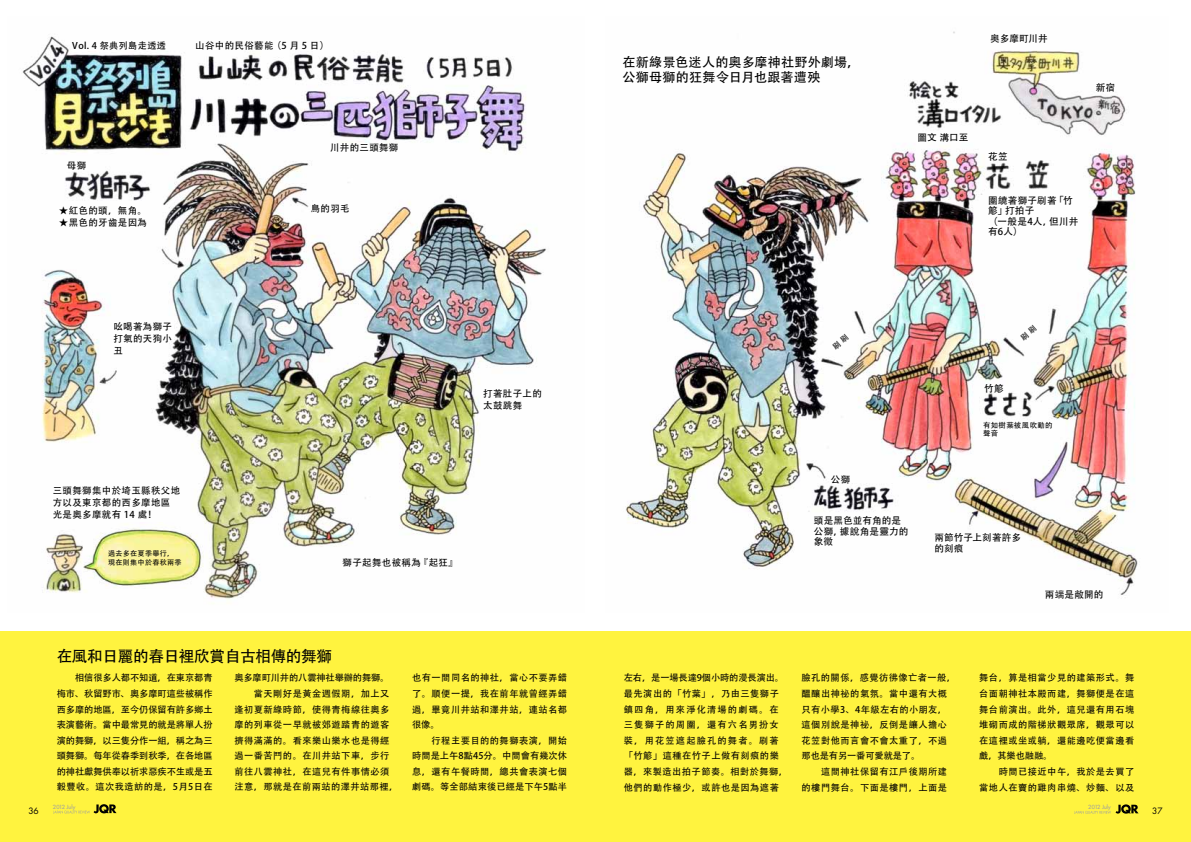
<style>
.page{position:relative;width:1191px;height:842px;background:#fff}
.page>*{position:absolute;margin:0;border:0;box-sizing:border-box;transform-origin:0 0}
.t1{font:15.6px "Adobe Heiti Std";letter-spacing:-.02em;color:#000}
.t2{font:13px/14.8px "Adobe Heiti Std";letter-spacing:.02em;color:#000}
.t3{font:9.6px/10.6px "Adobe Heiti Std";letter-spacing:.02em;color:#000}
.t4{font:9.4px/12px "Adobe Heiti Std";letter-spacing:.04em;color:#000}
.t5{font:9.2px/15.6px "Adobe Heiti Std";letter-spacing:.055em;color:#000}
.t6{font:8.5px "Futura Std";color:#000}
.t7{font:7.4px/8.2px "Adobe Heiti Std";letter-spacing:.045em;color:#000}
.t8{font:7.1px/9.1px "Adobe Heiti Std";letter-spacing:.04em;color:#000}
.t9{font:5.5px "Futura";color:#9fa0a0}
</style>
<div class="page">
<div style="left:0;top:631px;width:1191px;height:211px;background:#fff33f"></div>
<img style="left:22px;top:36px;width:524px;height:568px">
<img style="left:626px;top:31px;width:512px;height:564px">
<img style="left:84px;top:522px;width:120px;height:67px">
<svg style="left:1074px;top:804px;width:64px;height:10px"></svg>
<svg style="left:53px;top:804px;width:63px;height:9px"></svg>
<svg style="left:832px;top:334px;width:17px;height:16px"></svg>
<svg style="left:1020px;top:324px;width:17px;height:17px"></svg>
<p class="t5" style="left:72px;top:38px;width:95px">Vol. 4 祭典列島走透透</p>
<p class="t4" style="left:195px;top:40px;width:135px">山谷中的民俗藝能 （5 月 5 日）</p>
<p class="t4" style="left:67px;top:160px;width:21px">母獅</p>
<p class="t4" style="left:59px;top:205px;width:90px">★紅色的頭，無角。</p>
<p class="t4" style="left:59px;top:217px;width:90px">★黑色的牙齒是因為</p>
<p class="t4" style="left:330px;top:142px;width:70px">川井的三頭舞獅</p>
<p class="t4" style="left:311px;top:202px;width:40px">鳥的羽毛</p>
<p class="t4" style="left:113px;top:321px;width:60px;text-align:justify">吆喝著為獅子打氣的天狗小丑</p>
<p class="t4" style="left:53px;top:484px;width:129px">三頭舞獅集中於埼玉縣秩父地方以及東京都的西多摩地區光是奧多摩就有 14 處！</p>
<p class="t8" style="left:108px;top:548px;width:75px">過去多在夏季舉行，現在則集中於春秋兩季</p>
<p class="t4" style="left:483px;top:388px;width:60px">打著肚子上的太鼓跳舞</p>
<p class="t4" style="left:342px;top:557px;width:117px">獅子起舞也被稱為『起狂』</p>
<h1 class="t1" style="left:57px;top:647px;width:277px">在風和日麗的春日裡欣賞自古相傳的舞獅</h1>
<p class="t5" style="left:57px;top:670px;width:157px;text-align:justify">　　相信很多人都不知道，在東京都青梅市、秋留野市、奧多摩町這些被稱作西多摩的地區，至今仍保留有許多鄉土表演藝術。當中最常見的就是將單人扮演的舞獅，以三隻分作一組，稱之為三頭舞獅。每年從春季到秋季，在各地區的神社獻舞供奉以祈求惡疾不生或是五穀豐收。這次我造訪的是，5月5日在</p>
<p class="t5" style="left:234px;top:670px;width:166px">奧多摩町川井的八雲神社舉辦的舞獅。　　當天剛好是黃金週假期，加上又逢初夏新綠時節，使得青梅線往奧多摩的列車從一早就被郊遊踏青的遊客擠得滿滿的。看來樂山樂水也是得經過一番苦鬥的。在川井站下車，步行前往八雲神社，在這兒有件事情必須注意，那就是在前兩站的澤井站那裡，</p>
<p class="t5" style="left:412px;top:670px;width:157px">也有一間同名的神社，當心不要弄錯了。順便一提，我在前年就曾經弄錯過，畢竟川井站和澤井站，連站名都很像。<br>　　行程主要目的的舞獅表演，開始時間是上午8點45分。中間會有幾次休息，還有午餐時間，總共會表演七個劇碼。等全部結束後已經是下午5點半</p>
<h2 class="t2" style="left:622px;top:56px;width:239px">在新綠景色迷人的奧多摩神社野外劇場，公獅母獅的狂舞令日月也跟著遭殃</h2>
<p class="t3" style="left:917px;top:133px;width:52px">圖文 溝口至</p>
<p class="t3" style="left:990px;top:34px;width:59px">奥多摩町川井</p>
<p class="t3" style="left:1095px;top:82px;width:21px">新宿</p>
<p class="t3" style="left:988px;top:151px;width:21px">花笠</p>
<p class="t3" style="left:988px;top:195px;width:91px">圍繞著獅子刷著「竹簓」打拍子<br>（一般是4人，但川井有6人）</p>
<p class="t4" style="left:831px;top:474px;width:21px">公獅</p>
<p class="t3" style="left:814px;top:515px;width:96px">頭是黑色並有角的是公獅，據說角是靈力的象徵</p>
<p class="t3" style="left:984px;top:383px;width:21px">竹簓</p>
<p class="t7" style="left:983px;top:421px;width:71px">有如樹葉被風吹動的聲音</p>
<p class="t3" style="left:934px;top:532px;width:88px">兩節竹子上刻著許多的刻痕</p>
<p class="t3" style="left:1045px;top:589px;width:60px">兩端是敞開的</p>
<p class="t5" style="left:624px;top:670px;width:166px">左右，是一場長達9個小時的漫長演出。最先演出的「竹葉」，乃由三隻獅子鎮四角，用來淨化清場的劇碼。在三隻獅子的周圍，還有六名男扮女裝，用花笠遮起臉孔的舞者。刷著「竹簓」這種在竹子上做有刻痕的樂器，來製造出拍子節奏。相對於舞獅，他們的動作極少，或許也是因為遮著</p>
<p class="t5" style="left:801px;top:670px;width:156px">臉孔的關係，感覺彷彿像亡者一般，醞釀出神祕的氣氛。當中還有大概只有小學3、4年級左右的小朋友，這個別說是神祕，反倒是讓人擔心花笠對他而言會不會太重了，不過那也是有另一番可愛就是了。<br>　　這間神社保留有江戶後期所建的樓門舞台。下面是樓門，上面是</p>
<p class="t5" style="left:979px;top:670px;width:157px">舞台，算是相當少見的建築形式。舞台面朝神社本殿而建，舞獅便是在這舞台前演出。此外，這兒還有用石塊堆砌而成的階梯狀觀眾席，觀眾可以在這裡或坐或躺，還能邊吃便當邊看戲，其樂也融融。<br>　　時間已接近中午，我於是去買了當地人在賣的雞肉串燒、炒麵、以及</p>
<p class="t9" style="left:53px;top:803px;width:24px">2012 July</p>
<p class="t9" style="left:1088px;top:803px;width:24px">2012 July</p>
<p class="t6" style="left:28px;top:805px;width:12px">36</p>
<p class="t6" style="left:1152px;top:805px;width:12px">37</p>
</div>
